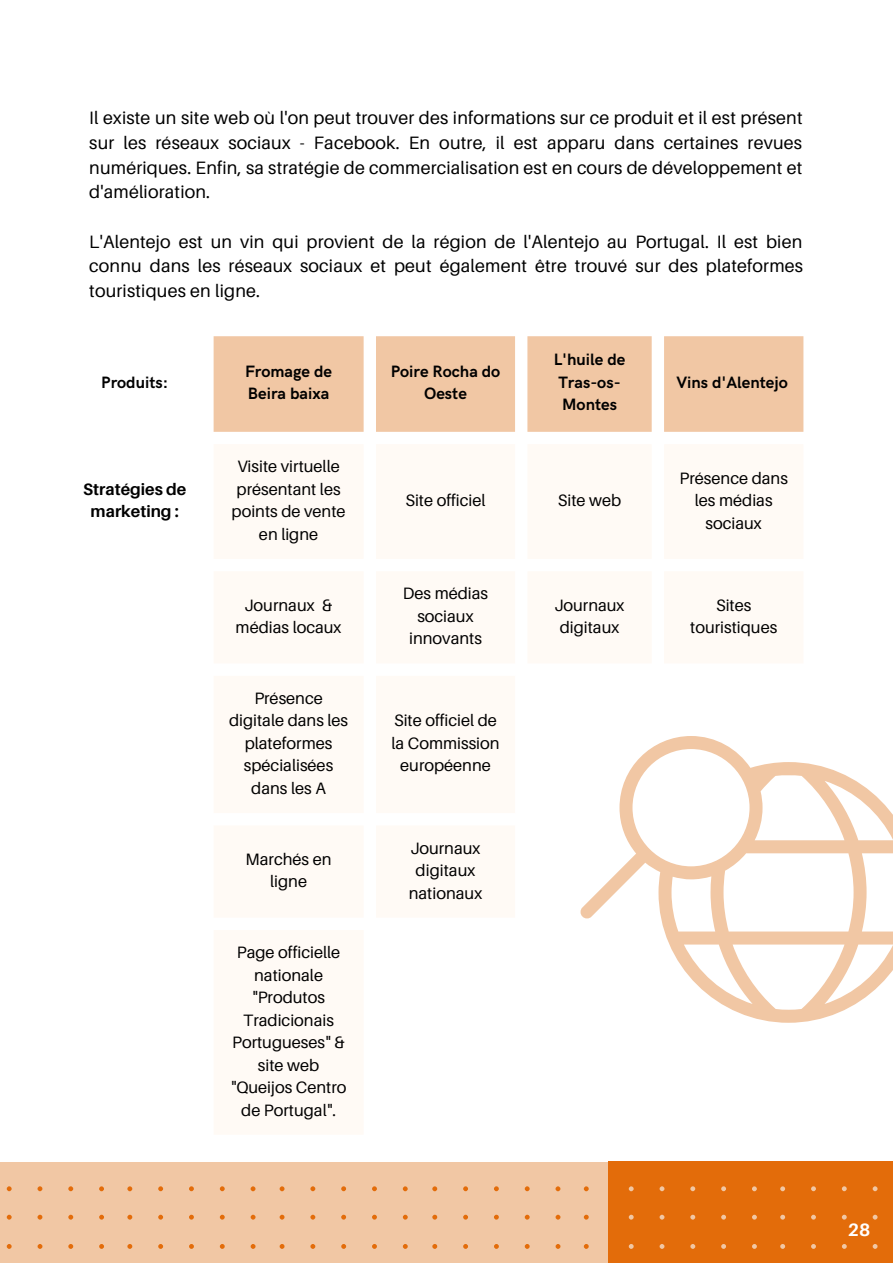
<style>
.page{position:relative;width:893px;height:1264px;background:#fff}
.page>*{position:absolute;margin:0;border:0;box-sizing:border-box;transform-origin:0 0}
.t1{font:17.85px/24.8px "Aileron";letter-spacing:.01em;color:#000;text-align:justify}
.t2{font:700 17.85px "Aileron";color:#fff}
.t3{font:16.5px/22.5px "Aileron";color:#000;text-align:center}
.t4{font:700 16.5px/22.5px "HK Grotesk";color:#000}
.t5{font:700 16.5px/22.5px "Aileron";color:#000;text-align:center}
</style>
<div class="page">
<div style="left:0;top:1161px;width:782px;height:101px;background:#f1c7a4"></div>
<svg style="left:6px;top:1186px;width:98px;height:63px"></svg>
<svg style="left:127px;top:1186px;width:128px;height:63px"></svg>
<svg style="left:279px;top:1186px;width:128px;height:63px"></svg>
<div style="left:608px;top:1161px;width:284px;height:101px;background:#e36c0a"></div>
<svg style="left:432px;top:1186px;width:128px;height:63px"></svg>
<svg style="left:583px;top:1186px;width:295px;height:63px"></svg>
<svg style="left:213px;top:336px;width:590px;height:96px;background:#f1caaa"></svg>
<svg style="left:580px;top:736px;width:312px;height:286px"></svg>
<p class="t1" style="left:89px;top:105px;width:714px">Il existe un site web où l'on peut trouver des informations sur ce produit et il est présent sur les réseaux sociaux - Facebook. En outre, il est apparu dans certaines revues numériques. Enfin, sa stratégie de commercialisation est en cours de développement et d'amélioration.</p>
<p class="t1" style="left:89px;top:229px;width:715px">L'Alentejo est un vin qui provient de la région de l'Alentejo au Portugal. Il est bien connu dans les réseaux sociaux et peut également être trouvé sur des plateformes touristiques en ligne.</p>
<p class="t4" style="left:101px;top:372px;width:68px">Produits:</p>
<p class="t4" style="left:245px;top:360px;width:89px">Fromage de<br>Beira baixa</p>
<p class="t4" style="left:390px;top:360px;width:111px;text-align:center">Poire Rocha do<br>Oeste</p>
<p class="t4" style="left:553px;top:349px;width:73px">L'huile de<br>Tras-os-<br>Montes</p>
<p class="t5" style="left:83px;top:477px;width:105px">Stratégies de marketing :</p>
<p class="t3" style="left:231px;top:455px;width:115px">Visite virtuelle présentant les points de vente en ligne</p>
<p class="t3" style="left:405px;top:488px;width:82px">Site officiel</p>
<p class="t3" style="left:558px;top:488px;width:65px">Site web</p>
<p class="t4" style="left:676px;top:372px;width:113px">Vins d'Alentejo</p>
<p class="t3" style="left:679px;top:466px;width:110px">Présence dans les médias sociaux</p>
<p class="t3" style="left:235px;top:593px;width:107px">Journaux &amp; médias locaux</p>
<p class="t3" style="left:403px;top:582px;width:87px">Des médias sociaux innovants</p>
<p class="t3" style="left:554px;top:593px;width:72px">Journaux digitaux</p>
<p class="t3" style="left:690px;top:593px;width:89px">Sites touristiques</p>
<p class="t3" style="left:229px;top:686px;width:121px">Présence digitale dans les plateformes spécialisées dans les A</p>
<p class="t3" style="left:391px;top:709px;width:110px">Site officiel de la Commission européenne</p>
<p class="t3" style="left:245px;top:847px;width:87px">Marchés en ligne</p>
<p class="t3" style="left:409px;top:836px;width:75px">Journaux digitaux nationaux</p>
<p class="t3" style="left:231px;top:940px;width:117px">Page officielle nationale "Produtos<br>Tradicionais<br>Portugueses" &amp; site web "Queijos Centro de Portugal".</p>
<p class="t2" style="left:847px;top:1218px;width:24px">28</p>
</div>
